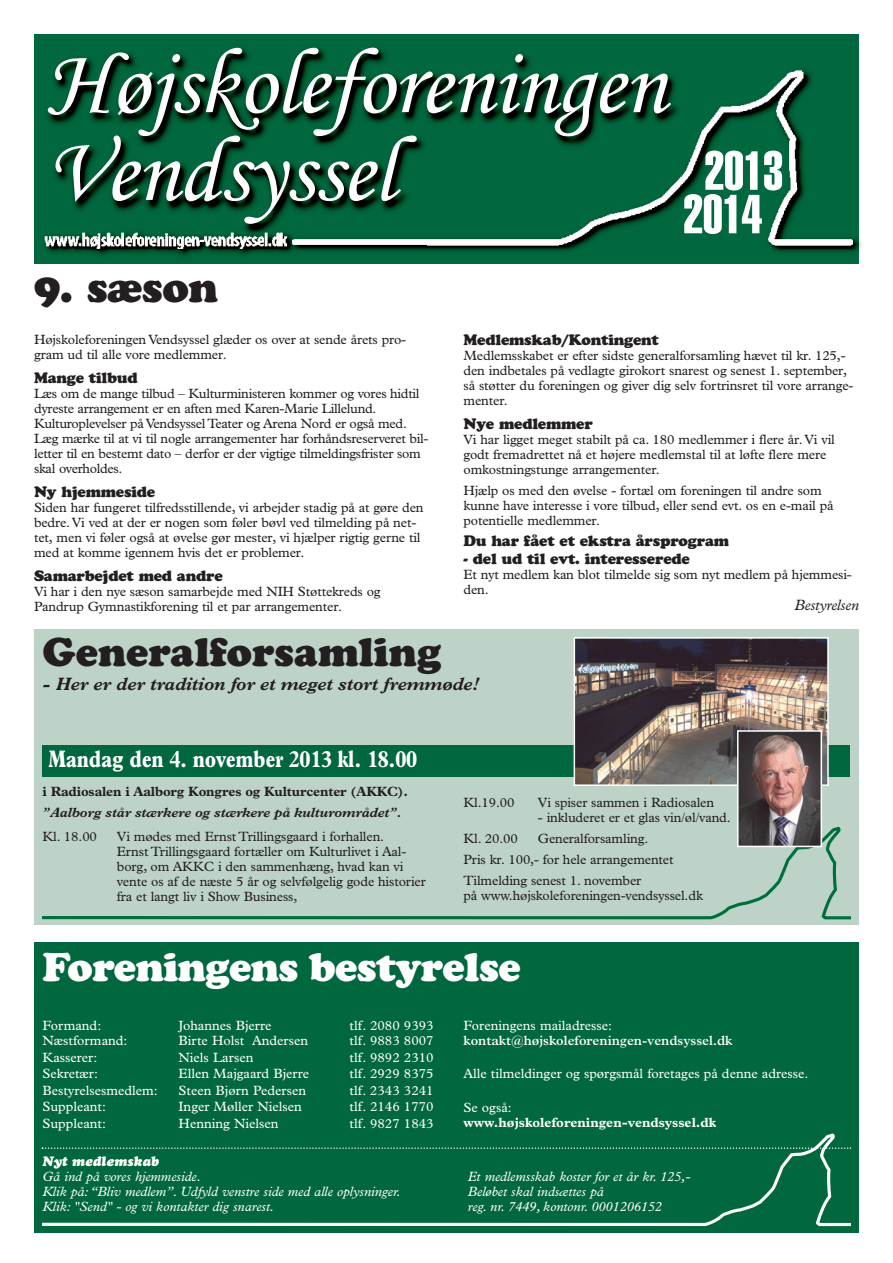
<style>
.page{position:relative;width:893px;height:1263px;background:#fff}
.page>*{position:absolute;margin:0;border:0;box-sizing:border-box;transform-origin:0 0}
.t1{font:54px/43.5px "Helvetica Extra Compressed";letter-spacing:-.01em;color:#fff;text-align:center}
.t2{font:900 42px "Cooper";letter-spacing:-.01em;color:#fff}
.t3{font:900 42px "Cooper";color:#231f20}
.t4{font:42px "Cooper Black Std";letter-spacing:-.015em;color:#231f20}
.t5{font:700 condensed 24px "Plantin";letter-spacing:-.01em;color:#fff}
.t6{font:italic 700 18px "Plantin";letter-spacing:-.01em;color:#231f20}
.t7{font:15px "Cooper Black Std";letter-spacing:-.015em;color:#231f20}
.t8{font:italic 15px "Plantin";letter-spacing:-.01em;color:#231f20}
.t9{font:13.5px/15px "Plantin";letter-spacing:-.01em;color:#231f20}
.t10{font:13.5px "Plantin";color:#fff}
.t11{font:italic 13.5px/15px "Plantin";color:#fff}
.t12{font:700 13.5px "Plantin";letter-spacing:-.01em;color:#231f20}
.t13{font:italic 700 13.5px "Plantin";letter-spacing:-.01em;color:#231f20}
.t14{font:600 13.5px "Plantin";color:#fff}
.t15{font:700 13.5px "Plantin";color:#fff}
.t16{font:italic 13.5px "Cooper Black Std";color:#fff}
</style>
<div class="page">
<div style="left:34px;top:629px;width:825px;height:296px;background:#bdd3c8"></div>
<div style="left:34px;top:34px;width:825px;height:230px;background:#00673e"></div>
<img style="left:45px;top:70px;width:808px;height:179px">
<svg style="left:48px;top:48px;width:623px;height:176px;background:#246b4d"></svg>
<div style="left:43px;top:745px;width:807px;height:32px;background:#00673e"></div>
<div style="left:34px;top:943px;width:825px;height:290px;background:#00673e"></div>
<svg style="left:43px;top:1133px;width:807px;height:93px"></svg>
<svg style="left:43px;top:827px;width:807px;height:92px"></svg>
<img style="left:577px;top:640px;width:249px;height:143px">
<div style="left:574px;top:637px;width:255px;height:149px;border:2px solid #fff"></div>
<img style="left:740px;top:733px;width:79px;height:111px">
<div style="left:737px;top:730px;width:85px;height:117px;border:2px solid #fff"></div>
<svg style="left:42px;top:1147px;width:809px;height:2px"></svg>
<h2 class="t4" style="left:34px;top:272px;width:186px">9. sæson</h2>
<p class="t9" style="left:34px;top:333px;width:374px">Højskoleforeningen Vendsyssel glæder os over at sende årets pro&shy;gram ud til alle vore medlemmer.</p>
<p class="t7" style="left:34px;top:372px;width:105px">Mange tilbud</p>
<p class="t9" style="left:34px;top:387px;width:396px">Læs om de mange tilbud – Kulturministeren kommer og vores hidtil dyreste arrangement er en aften med Karen-Marie Lillelund.<br>Kulturoplevelser på Vendsyssel Teater og Arena Nord er også med.<br>Læg mærke til at vi til nogle arrangementer har forhåndsreserveret bil&shy;letter til en bestemt dato – derfor er der vigtige tilmeldingsfrister som skal overholdes.</p>
<p class="t7" style="left:34px;top:486px;width:123px">Ny hjemmeside</p>
<p class="t9" style="left:34px;top:501px;width:391px">Siden har fungeret tilfredsstillende, vi arbejder stadig på at gøre den bedre. Vi ved at der er nogen som føler bøvl ved tilmelding på net&shy;tet, men vi føler også at øvelse gør mester, vi hjælper rigtig gerne til med at komme igennem hvis det er problemer.</p>
<p class="t7" style="left:34px;top:570px;width:190px">Samarbejdet med andre</p>
<p class="t9" style="left:34px;top:585px;width:348px">Vi har i den nye sæson samarbejde med NIH Støttekreds og<br>Pandrup Gymnastikforening til et par arrangementer.</p>
<h1 class="t1" style="left:683px;top:152px;width:101px">2013<br>2014</h1>
<p class="t7" style="left:463px;top:334px;width:197px">Medlemskab/Kontingent</p>
<p class="t9" style="left:463px;top:349px;width:392px">Medlemsskabet er efter sidste generalforsamling hævet til kr. 125,- den indbetales på vedlagte girokort snarest og senest 1. september, så støtter du foreningen og giver dig selv fortrinsret til vore arrange&shy;menter.</p>
<p class="t7" style="left:463px;top:418px;width:131px">Nye medlemmer</p>
<p class="t9" style="left:463px;top:433px;width:373px">Vi har ligget meget stabilt på ca. 180 medlemmer i flere år. Vi vil godt fremadrettet nå et højere medlemstal til at løfte flere mere omkostningstunge arrangementer.</p>
<p class="t9" style="left:463px;top:484px;width:372px">Hjælp os med den øvelse - fortæl om foreningen til andre som kunne have interesse i vore tilbud, eller send evt. os en e-mail på potentielle medlemmer.</p>
<p class="t7" style="left:463px;top:535px;width:267px">Du har fået et ekstra årsprogram</p>
<p class="t7" style="left:463px;top:553px;width:228px">- del ud til evt. interesserede</p>
<p class="t9" style="left:463px;top:568px;width:390px">Et nyt medlem kan blot tilmelde sig som nyt medlem på hjemmesi&shy;den.</p>
<p class="t8" style="left:794px;top:600px;width:66px">Bestyrelsen</p>
<h2 class="t3" style="left:43px;top:636px;width:400px">Generalforsamling</h2>
<h3 class="t6" style="left:43px;top:677px;width:438px">- Her er der tradition for et meget stort fremmøde!</h3>
<h3 class="t5" style="left:48px;top:751px;width:370px">Mandag den 4. november 2013 kl. 18.00</h3>
<p class="t12" style="left:43px;top:787px;width:367px">i Radiosalen i Aalborg Kongres og Kulturcenter (AKKC).</p>
<p class="t13" style="left:43px;top:808px;width:360px">”Aalborg står stærkere og stærkere på kulturområdet”.</p>
<p class="t9" style="left:43px;top:830px;width:56px">Kl. 18.00</p>
<p class="t9" style="left:117px;top:830px;width:310px">Vi mødes med Ernst Trillingsgaard i forhallen.<br>Ernst Trillingsgaard fortæller om Kulturlivet i Aal&shy;borg, om AKKC i den sammenhæng, hvad kan vi vente os af de næste 5 år og selvfølgelig gode historier fra et langt liv i Show Business,</p>
<p class="t9" style="left:463px;top:796px;width:53px">Kl.19.00</p>
<p class="t9" style="left:538px;top:796px;width:178px">Vi spiser sammen i Radiosalen</p>
<p class="t9" style="left:538px;top:811px;width:194px">- inkluderet er et glas vin/øl/vand.</p>
<p class="t9" style="left:463px;top:832px;width:56px">Kl. 20.00</p>
<p class="t9" style="left:463px;top:829px;width:212px;line-height:21px;text-indent:74px">Generalforsamling.<br>Pris kr. 100,- for hele arrangementet<br>Tilmelding senest 1. november</p>
<p class="t9" style="left:463px;top:889px;width:241px">på www.højskoleforeningen-vendsyssel.dk</p>
<h2 class="t2" style="left:43px;top:951px;width:480px">Foreningens bestyrelse</h2>
<p class="t10" style="left:43px;top:1020px;width:60px">Formand:</p>
<p class="t10" style="left:179px;top:1020px;width:94px">Johannes Bjerre</p>
<p class="t10" style="left:350px;top:1020px;width:86px">tlf. 2080 9393</p>
<p class="t10" style="left:43px;top:1035px;width:87px">Næstformand:</p>
<p class="t10" style="left:179px;top:1035px;width:131px">Birte Holst Andersen</p>
<p class="t10" style="left:350px;top:1035px;width:86px">tlf. 9883 8007</p>
<p class="t10" style="left:43px;top:1052px;width:56px">Kasserer:</p>
<p class="t10" style="left:179px;top:1052px;width:76px">Niels Larsen</p>
<p class="t10" style="left:350px;top:1052px;width:86px">tlf. 9892 2310</p>
<p class="t10" style="left:43px;top:1068px;width:57px">Sekretær:</p>
<p class="t10" style="left:179px;top:1068px;width:132px">Ellen Majgaard Bjerre</p>
<p class="t10" style="left:350px;top:1068px;width:86px">tlf. 2929 8375</p>
<p class="t10" style="left:43px;top:1085px;width:117px">Bestyrelsesmedlem:</p>
<p class="t10" style="left:179px;top:1085px;width:129px">Steen Bjørn Pedersen</p>
<p class="t10" style="left:350px;top:1085px;width:86px">tlf. 2343 3241</p>
<p class="t10" style="left:43px;top:1101px;width:65px">Suppleant:</p>
<p class="t10" style="left:179px;top:1101px;width:125px">Inger Møller Nielsen</p>
<p class="t10" style="left:350px;top:1101px;width:86px">tlf. 2146 1770</p>
<p class="t10" style="left:43px;top:1118px;width:65px">Suppleant:</p>
<p class="t10" style="left:179px;top:1118px;width:102px">Henning Nielsen</p>
<p class="t10" style="left:350px;top:1118px;width:86px">tlf. 9827 1843</p>
<p class="t10" style="left:463px;top:1020px;width:150px">Foreningens mailadresse:</p>
<p class="t14" style="left:463px;top:1035px;width:270px">kontakt@højskoleforeningen-vendsyssel.dk</p>
<p class="t10" style="left:463px;top:1068px;width:347px">Alle tilmeldinger og spørgsmål foretages på denne adresse.</p>
<p class="t10" style="left:463px;top:1103px;width:50px">Se også:</p>
<p class="t15" style="left:463px;top:1118px;width:254px">www.højskoleforeningen-vendsyssel.dk</p>
<p class="t16" style="left:43px;top:1153px;width:118px">Nyt medlemskab</p>
<p class="t11" style="left:43px;top:1170px;width:360px">Gå ind på vores hjemmeside.<br>Klik på: “Bliv medlem”. Udfyld venstre side med alle oplysninger.<br>Klik: "Send" - og vi kontakter dig snarest.</p>
<p class="t11" style="left:468px;top:1170px;width:224px">Et medlemsskab koster for et år kr. 125,-<br>Beløbet skal indsættes på<br>reg. nr. 7449, kontonr. 0001206152</p>
</div>
